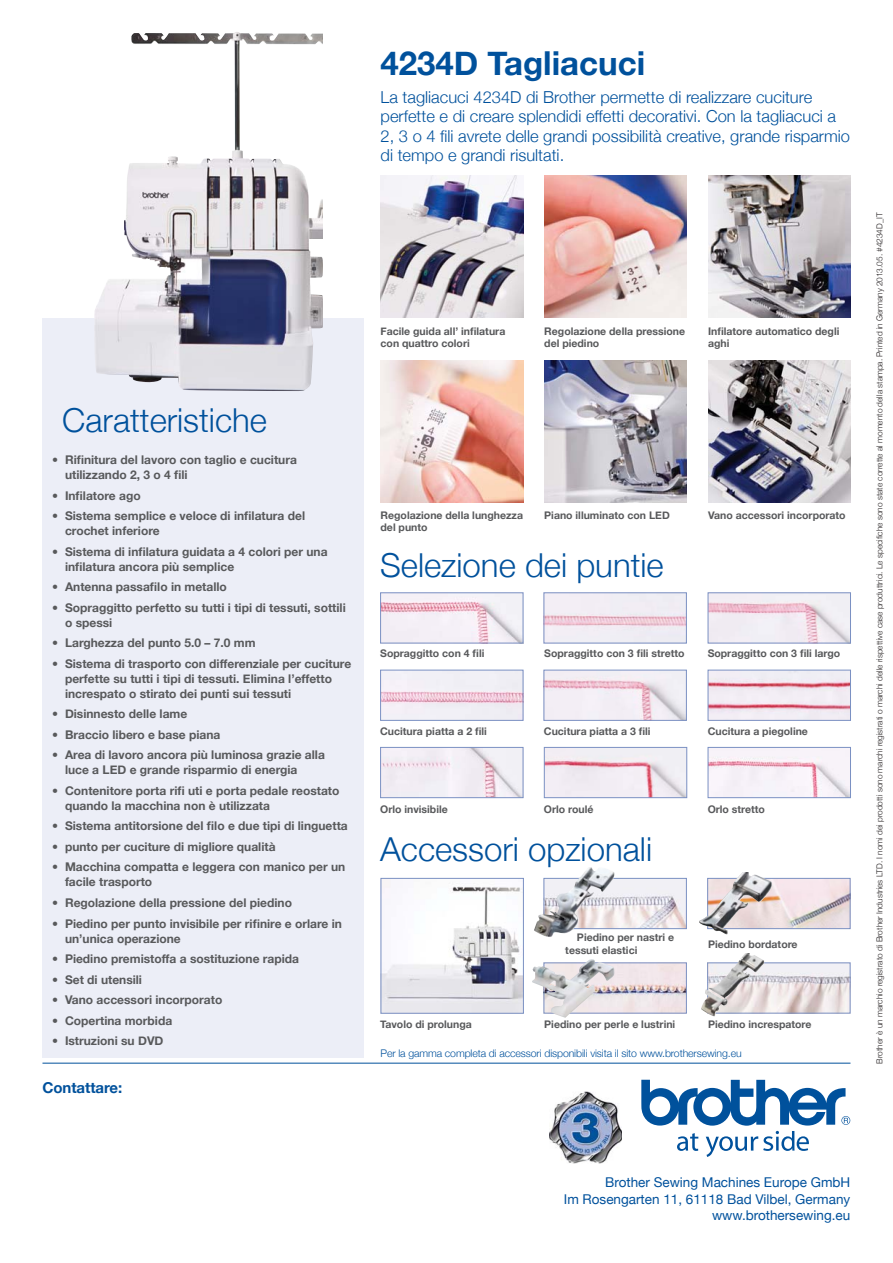
<style>
.page{position:relative;width:893px;height:1263px;background:#fff}
.page>*{position:absolute;margin:0;border:0;box-sizing:border-box;transform-origin:0 0}
.t1{font:300 33px "Helvetica Neue";color:#00519c}
.t2{font:700 33px "Helvetica Neue";color:#00519c}
.t3{font:300 16.5px/19.5px "Helvetica Neue";color:#00519c}
.t4{font:700 15px "Helvetica Neue";letter-spacing:-.005em;color:#00519c}
.t5{font:13.5px/16.5px "Helvetica Neue";color:#00519c;text-align:right}
.t6{font:700 12px/15px "Helvetica Neue";color:#58595b}
.t7{font:700 10.5px/12px "Helvetica Neue";color:#58595b}
.t8{font:300 10.5px "Helvetica Neue";letter-spacing:-.01em;color:#00519c}
.t9{font:300 8.25px "Helvetica Neue";color:#231f20}
</style>
<div class="page">
<div style="left:42px;top:318px;width:322px;height:740px;background:#eceef7"></div>
<img style="left:94px;top:39px;width:229px;height:352px">
<hr style="left:42px;top:1063px;width:808px;height:1px;background:#00519c">
<img style="left:381px;top:175px;width:142px;height:143px">
<img style="left:708px;top:175px;width:142px;height:143px">
<img style="left:544px;top:175px;width:143px;height:143px">
<img style="left:381px;top:360px;width:142px;height:143px">
<img style="left:708px;top:360px;width:142px;height:143px">
<img style="left:544px;top:360px;width:143px;height:143px">
<img style="left:382px;top:594px;width:139px;height:47px">
<div style="left:380px;top:592px;width:143px;height:51px;border:1px solid #7b91c3"></div>
<img style="left:545px;top:672px;width:140px;height:47px">
<div style="left:543px;top:670px;width:144px;height:51px;border:1px solid #7b91c3"></div>
<img style="left:710px;top:594px;width:139px;height:47px">
<div style="left:708px;top:592px;width:143px;height:51px;border:1px solid #7b91c3"></div>
<img style="left:382px;top:672px;width:139px;height:47px">
<div style="left:380px;top:670px;width:143px;height:51px;border:1px solid #7b91c3"></div>
<img style="left:545px;top:594px;width:140px;height:47px">
<div style="left:543px;top:592px;width:144px;height:51px;border:1px solid #7b91c3"></div>
<img style="left:710px;top:672px;width:139px;height:47px">
<div style="left:708px;top:670px;width:143px;height:51px;border:1px solid #7b91c3"></div>
<img style="left:382px;top:749px;width:139px;height:47px">
<div style="left:380px;top:747px;width:143px;height:51px;border:1px solid #7b91c3"></div>
<img style="left:546px;top:749px;width:139px;height:47px">
<div style="left:544px;top:747px;width:143px;height:51px;border:1px solid #7b91c3"></div>
<img style="left:710px;top:749px;width:139px;height:47px">
<div style="left:708px;top:747px;width:143px;height:51px;border:1px solid #7b91c3"></div>
<img style="left:615px;top:880px;width:70px;height:47px">
<div style="left:543px;top:878px;width:144px;height:51px;border:1px solid #7b91c3"></div>
<img style="left:774px;top:880px;width:74px;height:47px">
<div style="left:707px;top:878px;width:143px;height:51px;border:1px solid #7b91c3"></div>
<img style="left:615px;top:965px;width:70px;height:47px">
<div style="left:543px;top:963px;width:144px;height:51px;border:1px solid #7b91c3"></div>
<img style="left:764px;top:965px;width:84px;height:47px">
<div style="left:707px;top:963px;width:143px;height:51px;border:1px solid #7b91c3"></div>
<img style="left:699px;top:873px;width:75px;height:62px">
<img style="left:534px;top:867px;width:81px;height:70px">
<img style="left:701px;top:953px;width:63px;height:64px">
<img style="left:532px;top:959px;width:83px;height:59px">
<img style="left:383px;top:880px;width:139px;height:132px">
<div style="left:381px;top:878px;width:143px;height:136px;border:1px solid #7b91c3"></div>
<svg style="left:641px;top:1080px;width:209px;height:77px"></svg>
<img style="left:550px;top:1091px;width:72px;height:72px">
<h1 class="t1" style="left:62px;top:400px;width:206px">Caratteristiche</h1>
<p class="t6" style="left:65px;top:452px;width:233px;text-indent:-13px">• Rifinitura del lavoro con taglio e cucitura utilizzando 2, 3 o 4 fili</p>
<p class="t6" style="left:52px;top:488px;width:90px">• Infilatore ago</p>
<p class="t6" style="left:65px;top:508px;width:242px;text-indent:-13px">• Sistema semplice e veloce di infilatura del crochet inferiore</p>
<p class="t6" style="left:65px;top:544px;width:264px;text-indent:-13px">• Sistema di infilatura guidata a 4 colori per una infilatura ancora più semplice</p>
<p class="t6" style="left:52px;top:579px;width:176px">• Antenna passafilo in metallo</p>
<p class="t6" style="left:65px;top:600px;width:282px;text-indent:-13px">• Sopraggitto perfetto su tutti i tipi di tessuti, sottili o spessi</p>
<p class="t6" style="left:52px;top:635px;width:205px">• Larghezza del punto 5.0 – 7.0 mm</p>
<p class="t6" style="left:65px;top:656px;width:288px;text-indent:-13px">• Sistema di trasporto con differenziale per cuciture perfette su tutti i tipi di tessuti. Elimina l’effetto increspato o stirato dei punti sui tessuti</p>
<p class="t6" style="left:52px;top:706px;width:137px">• Disinnesto delle lame</p>
<p class="t6" style="left:52px;top:727px;width:170px">• Braccio libero e base piana</p>
<p class="t6" style="left:65px;top:747px;width:261px;text-indent:-13px">• Area di lavoro ancora più luminosa grazie alla luce a LED e grande risparmio di energia</p>
<p class="t6" style="left:65px;top:783px;width:276px;text-indent:-13px">• Contenitore porta rifi uti e porta pedale reostato quando la macchina non è utilizzata</p>
<p class="t6" style="left:52px;top:818px;width:297px">• Sistema antitorsione del filo e due tipi di linguetta</p>
<p class="t6" style="left:52px;top:839px;width:225px">• punto per cuciture di migliore qualità</p>
<p class="t6" style="left:65px;top:859px;width:282px;text-indent:-13px">• Macchina compatta e leggera con manico per un facile trasporto</p>
<p class="t6" style="left:52px;top:895px;width:241px">• Regolazione della pressione del piedino</p>
<p class="t6" style="left:65px;top:915px;width:279px;text-indent:-13px">• Piedino per punto invisibile per rifinire e orlare in un’unica operazione</p>
<p class="t6" style="left:52px;top:951px;width:248px">• Piedino premistoffa a sostituzione rapida</p>
<p class="t6" style="left:52px;top:972px;width:91px">• Set di utensili</p>
<p class="t6" style="left:52px;top:992px;width:172px">• Vano accessori incorporato</p>
<p class="t6" style="left:52px;top:1013px;width:122px">• Copertina morbida</p>
<p class="t6" style="left:52px;top:1033px;width:113px">• Istruzioni su DVD</p>
<p class="t4" style="left:42px;top:1079px;width:81px">Contattare:</p>
<h1 class="t2" style="left:381px;top:43px;width:266px">4234D Tagliacuci</h1>
<h2 class="t3" style="left:381px;top:87px;width:471px">La tagliacuci 4234D di Brother permette di realizzare cuciture perfette e di creare splendidi effetti decorativi. Con la tagliacuci a 2, 3 o 4 fili avrete delle grandi possibilità creative, grande risparmio di tempo e grandi risultati.</h2>
<p class="t7" style="left:381px;top:325px;width:126px">Facile guida all’ infilatura con quattro colori</p>
<p class="t7" style="left:544px;top:325px;width:142px">Regolazione della pressione del piedino</p>
<p class="t7" style="left:708px;top:325px;width:133px">Infilatore automatico degli aghi</p>
<p class="t7" style="left:381px;top:509px;width:144px">Regolazione della lunghezza del punto</p>
<p class="t7" style="left:544px;top:509px;width:127px">Piano illuminato con LED</p>
<p class="t7" style="left:708px;top:509px;width:139px">Vano accessori incorporato</p>
<h1 class="t1" style="left:380px;top:545px;width:285px">Selezione dei puntie</h1>
<p class="t7" style="left:380px;top:647px;width:106px">Sopraggitto con 4 fili</p>
<p class="t7" style="left:544px;top:647px;width:142px">Sopraggitto con 3 fili stretto</p>
<p class="t7" style="left:708px;top:647px;width:134px">Sopraggitto con 3 fili largo</p>
<p class="t7" style="left:380px;top:725px;width:108px">Cucitura piatta a 2 fili</p>
<p class="t7" style="left:544px;top:725px;width:108px">Cucitura piatta a 3 fili</p>
<p class="t7" style="left:708px;top:725px;width:102px">Cucitura a piegoline</p>
<p class="t7" style="left:380px;top:803px;width:69px">Orlo invisibile</p>
<p class="t7" style="left:544px;top:803px;width:51px">Orlo roulé</p>
<p class="t7" style="left:708px;top:803px;width:59px">Orlo stretto</p>
<h1 class="t1" style="left:380px;top:829px;width:274px">Accessori opzionali</h1>
<p class="t7" style="left:565px;top:930px;width:110px;line-height:13.5px;text-indent:12px">Piedino per nastri e tessuti elastici</p>
<p class="t7" style="left:708px;top:938px;width:91px">Piedino bordatore</p>
<p class="t7" style="left:380px;top:1018px;width:93px">Tavolo di prolunga</p>
<p class="t7" style="left:544px;top:1018px;width:132px">Piedino per perle e lustrini</p>
<p class="t7" style="left:708px;top:1018px;width:105px">Piedino increspatore</p>
<p class="t8" style="left:381px;top:1047px;width:363px">Per la gamma completa di accessori disponibili visita il sito www.brothersewing.eu</p>
<p class="t9" style="left:874px;top:1064px;width:852px;rotate:-90deg">Brother è un marchio registrato di Brother Industries LTD. I nomi dei prodotti sono marchi registrati o marchi delle rispettive case produttrici. Le specifiche sono state corrette al momento della stampa. Printed in Germany 2013.05. #4234D_IT</p>
<p class="t5" style="left:564px;top:1174px;width:288px">Brother Sewing Machines Europe GmbH<br>Im Rosengarten 11, 61118 Bad Vilbel, Germany www.brothersewing.eu</p>
</div>
